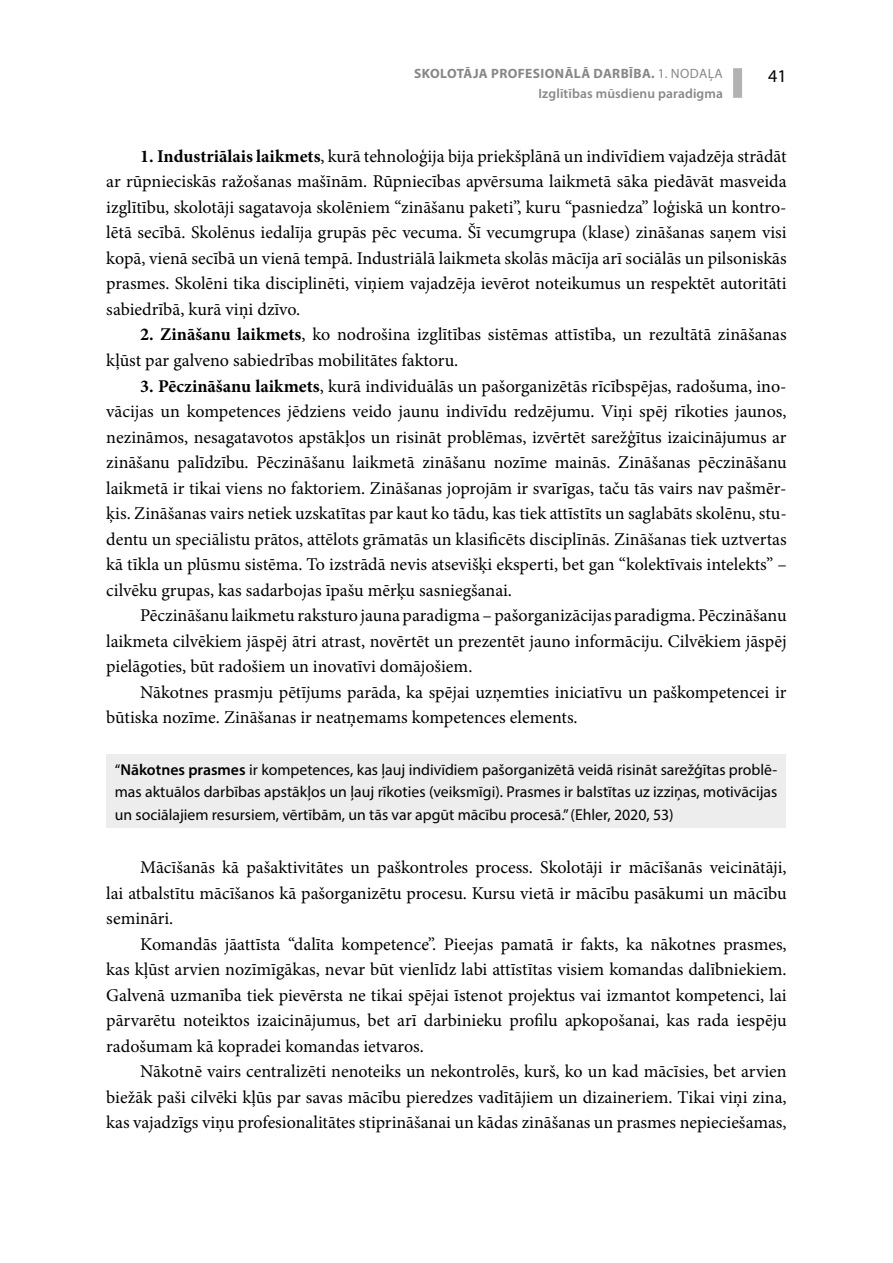
<style>
.page{position:relative;width:893px;height:1263px;background:#fff}
.page>*{position:absolute;margin:0;border:0;box-sizing:border-box;transform-origin:0 0}
.t1{font:18px/25.5px "Minion Pro";color:#000;text-align:justify}
.t2{font:18px "Myriad Pro";color:#000}
.t3{font:15.75px/22.5px "Myriad Pro";color:#000;text-align:justify}
.t4{font:700 13.5px "Myriad Pro";letter-spacing:.03em;color:#878787}
.t5{font:600 13.5px "Myriad Pro";letter-spacing:.01em;color:#878787}
.s1{font-weight:400}
.s2{font-weight:700}
.s3{font-weight:600}
</style>
<div class="page">
<div style="left:733px;top:68px;width:9px;height:30px;background:#b3b2b2"></div>
<div style="left:106px;top:754px;width:680px;height:74px;background:#ededed"></div>
<p class="t4" style="left:414px;top:65px;width:310px">SKOLOTĀJA PROFESIONĀLĀ DARBĪBA. <span class="s1">1. NODAĻA</span></p>
<p class="t2" style="left:768px;top:65px;width:20px">41</p>
<p class="t5" style="left:538px;top:85px;width:186px">Izglītības mūsdienu paradigma</p>
<p class="t1" style="left:106px;top:143px;width:682px;text-indent:34px"><span class="s2">1. Industriālais laikmets</span>, kurā tehnoloģija bija priekšplānā un indivīdiem vajadzēja strādāt ar rūpnieciskās ražošanas mašīnām. Rūpniecības apvērsuma laikmetā sāka piedāvāt masveida izglītību, skolotāji sagatavoja skolēniem “zināšanu paketi”, kuru “pasniedza” loģiskā un kontro&shy;lētā secībā. Skolēnus iedalīja grupās pēc vecuma. Šī vecumgrupa (klase) zināšanas saņem visi kopā, vienā secībā un vienā tempā. Industriālā laikmeta skolās mācīja arī sociālās un pilsoniskās prasmes. Skolēni tika disciplinēti, viņiem vajadzēja ievērot noteikumus un respektēt autoritāti sabiedrībā, kurā viņi dzīvo.</p>
<p class="t1" style="left:106px;top:322px;width:682px;text-indent:34px"><span class="s2">2. Zināšanu laikmets</span>, ko nodrošina izglītības sistēmas attīstība, un rezultātā zināšanas kļūst par galveno sabiedrības mobilitātes faktoru.</p>
<p class="t1" style="left:106px;top:373px;width:682px;text-indent:34px"><span class="s2">3. Pēczināšanu laikmets</span>, kurā individuālās un pašorganizētās rīcībspējas, radošuma, ino&shy;vācijas un kompetences jēdziens veido jaunu indivīdu redzējumu. Viņi spēj rīkoties jaunos, nezināmos, nesagatavotos apstākļos un risināt problēmas, izvērtēt sarežģītus izaicinājumus ar zināšanu palīdzību. Pēczināšanu laikmetā zināšanu nozīme mainās. Zināšanas pēczināšanu laikmetā ir tikai viens no faktoriem. Zināšanas joprojām ir svarīgas, taču tās vairs nav pašmēr&shy;ķis. Zināšanas vairs netiek uzskatītas par kaut ko tādu, kas tiek attīstīts un saglabāts skolēnu, stu&shy;dentu un speciālistu prātos, attēlots grāmatās un klasificēts disciplīnās. Zināšanas tiek uztvertas kā tīkla un plūsmu sistēma. To izstrādā nevis atsevišķi eksperti, bet gan “kolektīvais intelekts” – cilvēku grupas, kas sadarbojas īpašu mērķu sasniegšanai.</p>
<p class="t1" style="left:106px;top:603px;width:682px;text-indent:34px">Pēczināšanu laikmetu raksturo jauna paradigma – pašorganizācijas paradigma. Pēczināšanu laikmeta cilvēkiem jāspēj ātri atrast, novērtēt un prezentēt jauno informāciju. Cilvēkiem jāspēj pielāgoties, būt radošiem un inovatīvi domājošiem.</p>
<p class="t1" style="left:106px;top:679px;width:682px;text-indent:34px">Nākotnes prasmju pētījums parāda, ka spējai uzņemties iniciatīvu un paškompetencei ir būtiska nozīme. Zināšanas ir neatņemams kompetences elements.</p>
<p class="t3" style="left:115px;top:758px;width:664px">“<span class="s3">Nākotnes prasmes</span> ir kompetences, kas ļauj indivīdiem pašorganizētā veidā risināt sarežģītas problē&shy;mas aktuālos darbības apstākļos un ļauj rīkoties (veiksmīgi). Prasmes ir balstītas uz izziņas, motivācijas un sociālajiem resursiem, vērtībām, un tās var apgūt mācību procesā.” (Ehler, 2020, 53)</p>
<p class="t1" style="left:106px;top:855px;width:682px;text-indent:34px">Mācīšanās kā pašaktivitātes un paškontroles process. Skolotāji ir mācīšanās veicinātāji, lai atbalstītu mācīšanos kā pašorganizētu procesu. Kursu vietā ir mācību pasākumi un mācību semināri.</p>
<p class="t1" style="left:106px;top:931px;width:682px;text-indent:34px">Komandās jāattīsta “dalīta kompetence”. Pieejas pamatā ir fakts, ka nākotnes prasmes, kas kļūst arvien nozīmīgākas, nevar būt vienlīdz labi attīstītas visiem komandas dalībniekiem.<br>Galvenā uzmanība tiek pievērsta ne tikai spējai īstenot projektus vai izmantot kompetenci, lai pārvarētu noteiktos izaicinājumus, bet arī darbinieku profilu apkopošanai, kas rada iespēju radošumam kā kopradei komandas ietvaros.</p>
<p class="t1" style="left:106px;top:1059px;width:682px;text-indent:34px">Nākotnē vairs centralizēti nenoteiks un nekontrolēs, kurš, ko un kad mācīsies, bet arvien biežāk paši cilvēki kļūs par savas mācību pieredzes vadītājiem un dizaineriem. Tikai viņi zina, kas vajadzīgs viņu profesionalitātes stiprināšanai un kādas zināšanas un prasmes nepieciešamas,</p>
</div>
